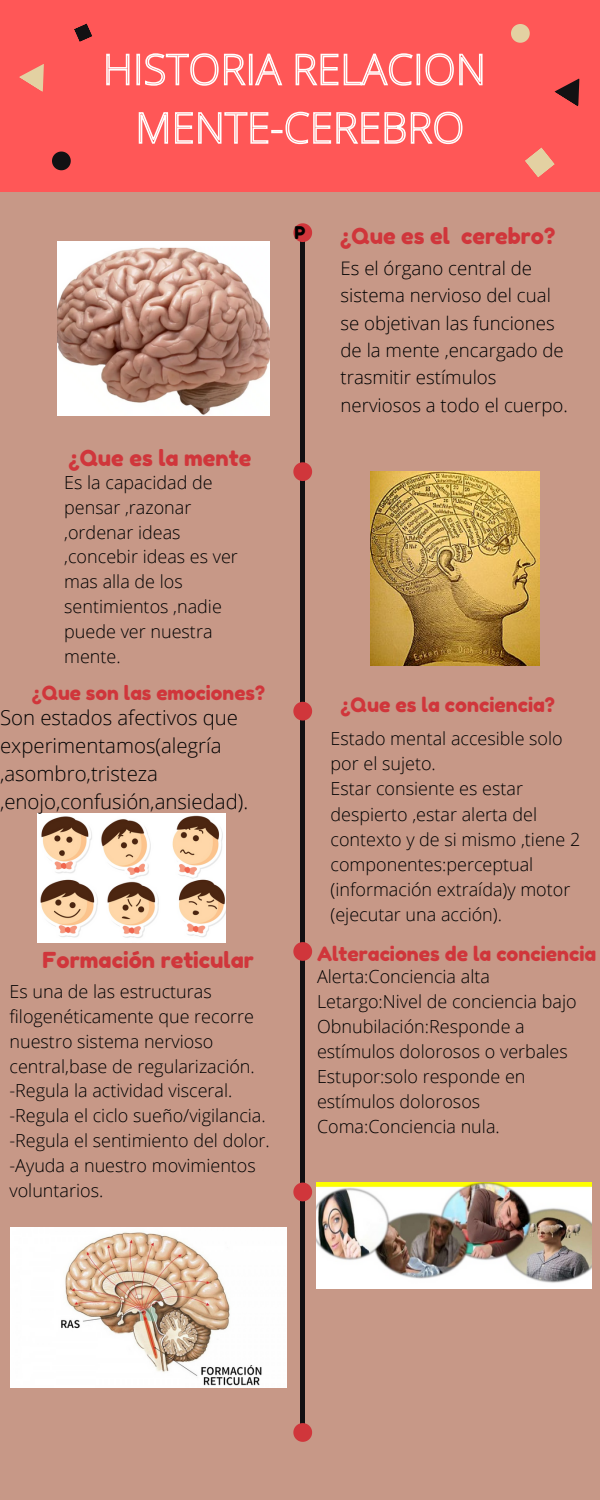
<style>
.page{position:relative;width:600px;height:1500px;background:#c79887}
.page>*{position:absolute;margin:0;border:0;box-sizing:border-box;transform-origin:0 0}
.t1{font:22px "Fredoka One";color:#d0363b}
.t2{font:300 20.4px/28.1px "Open Sans";color:#000}
.t3{font:19.8px "Fredoka One";color:#d0363b}
.t4{font:19.5px "Fredoka One";color:#d0363b}
.t5{font:300 18.7px/27.4px "Open Sans";color:#000}
.t6{font:300 18px/24.9px "Open Sans";color:#000}
.t7{font:17.5px "Fredoka One";color:#000}
</style>
<div class="page">
<hr style="left:301px;top:232px;width:3px;height:1208px;background:#121113">
<div style="left:0;top:0;width:600px;height:192px;background:#ff5757"></div>
<svg style="left:293px;top:223px;width:19px;height:19px"></svg>
<svg style="left:293px;top:462px;width:19px;height:19px"></svg>
<svg style="left:293px;top:702px;width:19px;height:19px"></svg>
<svg style="left:293px;top:942px;width:19px;height:19px"></svg>
<svg style="left:293px;top:1183px;width:19px;height:18px"></svg>
<svg style="left:293px;top:1423px;width:19px;height:19px"></svg>
<svg style="left:19px;top:64px;width:25px;height:28px"></svg>
<svg style="left:554px;top:78px;width:26px;height:29px"></svg>
<svg style="left:511px;top:24px;width:19px;height:19px"></svg>
<svg style="left:52px;top:152px;width:19px;height:18px"></svg>
<svg style="left:74px;top:23px;width:18px;height:19px"></svg>
<svg style="left:525px;top:147px;width:30px;height:30px"></svg>
<img style="left:58px;top:242px;width:212px;height:173px">
<img style="left:371px;top:472px;width:169px;height:193px">
<img style="left:37px;top:813px;width:189px;height:129px">
<img style="left:11px;top:1227px;width:275px;height:161px">
<img style="left:317px;top:1183px;width:274px;height:105px">
<svg style="left:106px;top:53px;width:377px;height:33px"></svg>
<svg style="left:138px;top:111px;width:325px;height:34px"></svg>
<p class="t1" style="left:68px;top:445px;width:184px">¿Que es la mente</p>
<p class="t6" style="left:64px;top:470px;width:175px">Es la capacidad de pensar ,razonar ,ordenar ideas ,concebir ideas es ver mas alla de los sentimientos ,nadie puede ver nuestra mente.</p>
<p class="t4" style="left:32px;top:681px;width:235px">¿Que son las emociones?</p>
<p class="t2" style="left:0;top:703px;width:250px">Son estados afectivos que experimentamos(alegría ,asombro,tristeza ,enojo,confusión,ansiedad).</p>
<p class="t1" style="left:43px;top:947px;width:213px">Formación reticular</p>
<p class="t6" style="left:9px;top:978px;width:262px">Es una de las estructuras filogenéticamente que recorre nuestro sistema nervioso central,base de regularización. -Regula la actividad visceral. -Regula el ciclo sueño/vigilancia. -Regula el sentimiento del dolor. -Ayuda a nuestro movimientos voluntarios.</p>
<p class="t7" style="left:294px;top:222px;width:13px">P</p>
<p class="t1" style="left:340px;top:223px;width:217px">¿Que es el cerebro?</p>
<p class="t5" style="left:341px;top:254px;width:229px">Es el órgano central de sistema nervioso del cual se objetivan las funciones de la mente ,encargado de trasmitir estímulos nerviosos a todo el cuerpo.</p>
<p class="t3" style="left:341px;top:693px;width:216px">¿Que es la conciencia?</p>
<p class="t6" style="left:331px;top:726px;width:251px;line-height:25.2px">Estado mental accesible solo por el sujeto.<br>Estar consiente es estar despierto ,estar alerta del contexto y de si mismo ,tiene 2 componentes:perceptual (información extraída)y motor (ejecutar una acción).</p>
<p class="t3" style="left:317px;top:942px;width:281px">Alteraciones de la conciencia</p>
<p class="t6" style="left:317px;top:964px;width:261px">Alerta:Conciencia alta<br>Letargo:Nivel de conciencia bajo<br>Obnubilación:Responde a estímulos dolorosos o verbales<br>Estupor:solo responde en estímulos dolorosos<br>Coma:Conciencia nula.</p>
</div>
